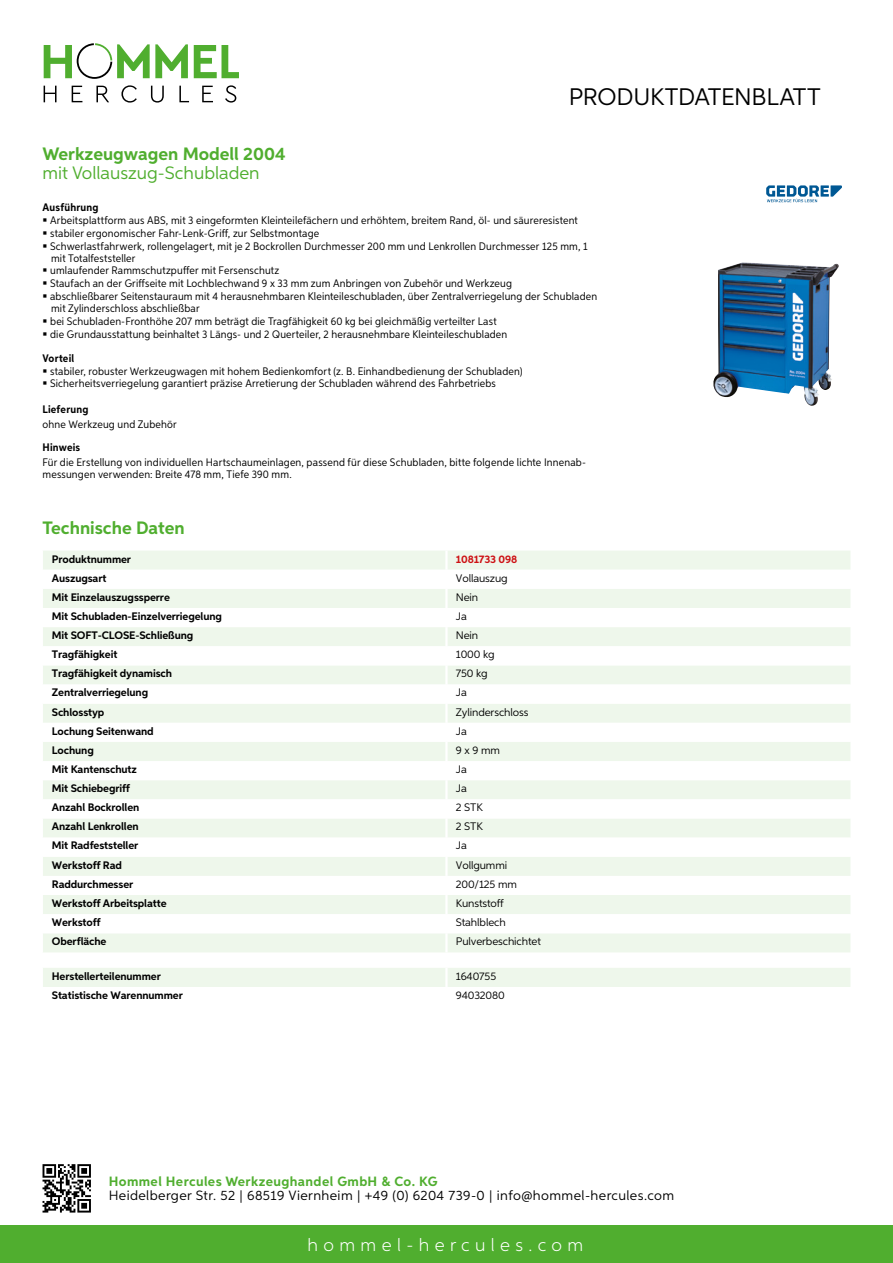
<style>
.page{position:relative;width:893px;height:1263px;background:#fff}
.page>*{position:absolute;margin:0;border:0;box-sizing:border-box;transform-origin:0 0}
.t1{font:24px "Aspira";letter-spacing:-.01em;color:#000}
.t2{font:700 18px "Aspira";color:#50ae2f}
.t3{font:18px "Aspira";color:#50ae2f}
.t4{font:300 18px "Aspira";letter-spacing:.3em;color:#fff}
.t5{font:13.5px "Aspira";letter-spacing:.03em;color:#000}
.t6{font:700 13.5px "Aspira";letter-spacing:.03em;color:#50ae2f}
.t7{font:10.95px/12.6px "Aspira Nar";letter-spacing:.015em;color:#000}
.t8{font:700 10.95px "Aspira";letter-spacing:-.01em;color:#000}
.t9{font:10.95px "Aspira";letter-spacing:-.01em;color:#000}
.t10{font:700 10.95px "Aspira Nar";letter-spacing:.02em;color:#000}
.t11{font:700 10.95px "Aspira";letter-spacing:-.01em;color:#cd1013}
</style>
<div class="page">
<div style="left:0;top:1226px;width:893px;height:37px;background:#50ae2f"></div>
<svg style="left:43px;top:1164px;width:48px;height:48px"></svg>
<svg style="left:194px;top:45px;width:45px;height:33px"></svg>
<svg style="left:44px;top:43px;width:144px;height:36px"></svg>
<svg style="left:44px;top:86px;width:13px;height:16px"></svg>
<svg style="left:72px;top:86px;width:10px;height:16px"></svg>
<svg style="left:96px;top:86px;width:13px;height:16px"></svg>
<svg style="left:121px;top:85px;width:16px;height:18px"></svg>
<svg style="left:151px;top:86px;width:13px;height:17px"></svg>
<svg style="left:179px;top:86px;width:10px;height:16px"></svg>
<svg style="left:202px;top:86px;width:11px;height:16px"></svg>
<svg style="left:225px;top:85px;width:11px;height:18px"></svg>
<div style="left:43px;top:551px;width:807px;height:401px;background:#eef7eb"></div>
<svg style="left:43px;top:570px;width:807px;height:363px"></svg>
<hr style="left:445px;top:551px;width:3px;height:19px;background:#fff">
<hr style="left:445px;top:570px;width:3px;height:19px;background:#fff">
<hr style="left:445px;top:589px;width:3px;height:19px;background:#fff">
<hr style="left:445px;top:608px;width:3px;height:19px;background:#fff">
<hr style="left:445px;top:627px;width:3px;height:19px;background:#fff">
<hr style="left:445px;top:646px;width:3px;height:19px;background:#fff">
<hr style="left:445px;top:665px;width:3px;height:19px;background:#fff">
<hr style="left:445px;top:684px;width:3px;height:20px;background:#fff">
<hr style="left:445px;top:704px;width:3px;height:19px;background:#fff">
<hr style="left:445px;top:723px;width:3px;height:19px;background:#fff">
<hr style="left:445px;top:742px;width:3px;height:19px;background:#fff">
<hr style="left:445px;top:761px;width:3px;height:19px;background:#fff">
<hr style="left:445px;top:780px;width:3px;height:19px;background:#fff">
<hr style="left:445px;top:799px;width:3px;height:19px;background:#fff">
<hr style="left:445px;top:818px;width:3px;height:20px;background:#fff">
<hr style="left:445px;top:838px;width:3px;height:19px;background:#fff">
<hr style="left:445px;top:857px;width:3px;height:19px;background:#fff">
<hr style="left:445px;top:876px;width:3px;height:19px;background:#fff">
<hr style="left:445px;top:895px;width:3px;height:19px;background:#fff">
<hr style="left:445px;top:914px;width:3px;height:19px;background:#fff">
<hr style="left:445px;top:933px;width:3px;height:19px;background:#fff">
<div style="left:43px;top:968px;width:807px;height:19px;background:#eef7eb"></div>
<img style="left:713px;top:262px;width:126px;height:144px">
<svg style="left:766px;top:185px;width:76px;height:17px"></svg>
<h1 class="t1" style="left:569px;top:82px;width:253px">Produktdatenblatt</h1>
<h2 class="t2" style="left:43px;top:142px;width:245px">Werkzeugwagen Modell 2004</h2>
<h2 class="t3" style="left:43px;top:162px;width:219px">mit Vollauszug-Schubladen</h2>
<p class="t10" style="left:43px;top:201px;width:58px">Ausführung</p>
<p class="t7" style="left:50px;top:214px;width:549px">Arbeitsplattform aus ABS, mit 3 eingeformten Kleinteilefächern und erhöhtem, breitem Rand, öl- und säureresistent stabiler ergonomischer Fahr-Lenk-Griff, zur Selbstmontage<br>Schwerlastfahrwerk, rollengelagert, mit je 2 Bockrollen Durchmesser 200 mm und Lenkrollen Durchmesser 125 mm, 1 mit Totalfeststeller<br>umlaufender Rammschutzpuffer mit Fersenschutz<br>Staufach an der Griffseite mit Lochblechwand 9 x 33 mm zum Anbringen von Zubehör und Werkzeug<br>abschließbarer Seitenstauraum mit 4 herausnehmbaren Kleinteileschubladen, über Zentralverriegelung der Schubladen mit Zylinderschloss abschließbar<br>bei Schubladen-Fronthöhe 207 mm beträgt die Tragfähigkeit 60 kg bei gleichmäßig verteilter Last<br>die Grundausstattung beinhaltet 3 Längs- und 2 Querteiler, 2 herausnehmbare Kleinteileschubladen</p>
<p class="t10" style="left:43px;top:351px;width:33px">Vorteil</p>
<p class="t7" style="left:50px;top:364px;width:474px">stabiler, robuster Werkzeugwagen mit hohem Bedienkomfort (z. B. Einhandbedienung der Schubladen)<br>Sicherheitsverriegelung garantiert präzise Arretierung der Schubladen während des Fahrbetriebs</p>
<p class="t10" style="left:43px;top:402px;width:47px">Lieferung</p>
<p class="t7" style="left:43px;top:417px;width:136px">ohne Werkzeug und Zubehör</p>
<p class="t10" style="left:43px;top:440px;width:39px">Hinweis</p>
<p class="t7" style="left:43px;top:456px;width:545px;line-height:12px">Für die Erstellung von individuellen Hartschaumeinlagen, passend für diese Schubladen, bitte folgende lichte Innenab&shy;messungen verwenden: Breite 478 mm, Tiefe 390 mm.</p>
<h2 class="t2" style="left:43px;top:516px;width:144px">Technische Daten</h2>
<p class="t8" style="left:52px;top:552px;width:81px">Produktnummer</p>
<p class="t11" style="left:456px;top:552px;width:63px">1081733 098</p>
<p class="t8" style="left:52px;top:571px;width:56px">Auszugsart</p>
<p class="t9" style="left:456px;top:571px;width:53px">Vollauszug</p>
<p class="t8" style="left:52px;top:590px;width:120px">Mit Einzelauszugssperre</p>
<p class="t9" style="left:456px;top:590px;width:24px">Nein</p>
<p class="t8" style="left:52px;top:609px;width:172px">Mit Schubladen-Einzelverriegelung</p>
<p class="t9" style="left:456px;top:609px;width:13px">Ja</p>
<p class="t8" style="left:52px;top:628px;width:143px">Mit SOFT-CLOSE-Schließung</p>
<p class="t9" style="left:456px;top:629px;width:24px">Nein</p>
<p class="t8" style="left:52px;top:648px;width:67px">Tragfähigkeit</p>
<p class="t9" style="left:456px;top:648px;width:40px">1000 kg</p>
<p class="t8" style="left:52px;top:667px;width:122px">Tragfähigkeit dynamisch</p>
<p class="t9" style="left:456px;top:667px;width:33px">750 kg</p>
<p class="t8" style="left:52px;top:686px;width:98px">Zentralverriegelung</p>
<p class="t9" style="left:456px;top:686px;width:13px">Ja</p>
<p class="t8" style="left:52px;top:705px;width:54px">Schlosstyp</p>
<p class="t9" style="left:456px;top:705px;width:74px">Zylinderschloss</p>
<p class="t8" style="left:52px;top:724px;width:103px">Lochung Seitenwand</p>
<p class="t9" style="left:456px;top:724px;width:13px">Ja</p>
<p class="t8" style="left:52px;top:743px;width:43px">Lochung</p>
<p class="t9" style="left:456px;top:743px;width:46px">9 x 9 mm</p>
<p class="t8" style="left:52px;top:762px;width:87px">Mit Kantenschutz</p>
<p class="t9" style="left:456px;top:762px;width:13px">Ja</p>
<p class="t8" style="left:52px;top:782px;width:80px">Mit Schiebegriff</p>
<p class="t9" style="left:456px;top:782px;width:13px">Ja</p>
<p class="t8" style="left:52px;top:801px;width:89px">Anzahl Bockrollen</p>
<p class="t9" style="left:456px;top:801px;width:22px">2 STK</p>
<p class="t8" style="left:52px;top:820px;width:88px">Anzahl Lenkrollen</p>
<p class="t9" style="left:456px;top:820px;width:22px">2 STK</p>
<p class="t8" style="left:52px;top:839px;width:88px">Mit Radfeststeller</p>
<p class="t9" style="left:456px;top:839px;width:13px">Ja</p>
<p class="t8" style="left:52px;top:858px;width:72px">Werkstoff Rad</p>
<p class="t9" style="left:456px;top:858px;width:53px">Vollgummi</p>
<p class="t8" style="left:52px;top:877px;width:83px">Raddurchmesser</p>
<p class="t9" style="left:456px;top:877px;width:63px">200/125 mm</p>
<p class="t8" style="left:52px;top:896px;width:116px">Werkstoff Arbeitsplatte</p>
<p class="t9" style="left:456px;top:896px;width:50px">Kunststoff</p>
<p class="t8" style="left:52px;top:915px;width:50px">Werkstoff</p>
<p class="t9" style="left:456px;top:915px;width:51px">Stahlblech</p>
<p class="t8" style="left:52px;top:935px;width:56px">Oberfläche</p>
<p class="t9" style="left:456px;top:935px;width:87px">Pulverbeschichtet</p>
<p class="t8" style="left:52px;top:969px;width:111px">Herstellerteilenummer</p>
<p class="t9" style="left:456px;top:969px;width:42px">1640755</p>
<p class="t8" style="left:52px;top:988px;width:132px">Statistische Warennummer</p>
<p class="t9" style="left:456px;top:988px;width:51px">94032080</p>
<p class="t6" style="left:109px;top:1172px;width:330px">Hommel Hercules Werkzeughandel GmbH &amp; Co. KG</p>
<p class="t5" style="left:109px;top:1187px;width:567px">Heidelberger Str. 52 | 68519 Viernheim | +49 (0) 6204 739-0 | info@hommel-hercules.com</p>
<h2 class="t4" style="left:307px;top:1234px;width:277px">hommel-hercules.com</h2>
</div>
